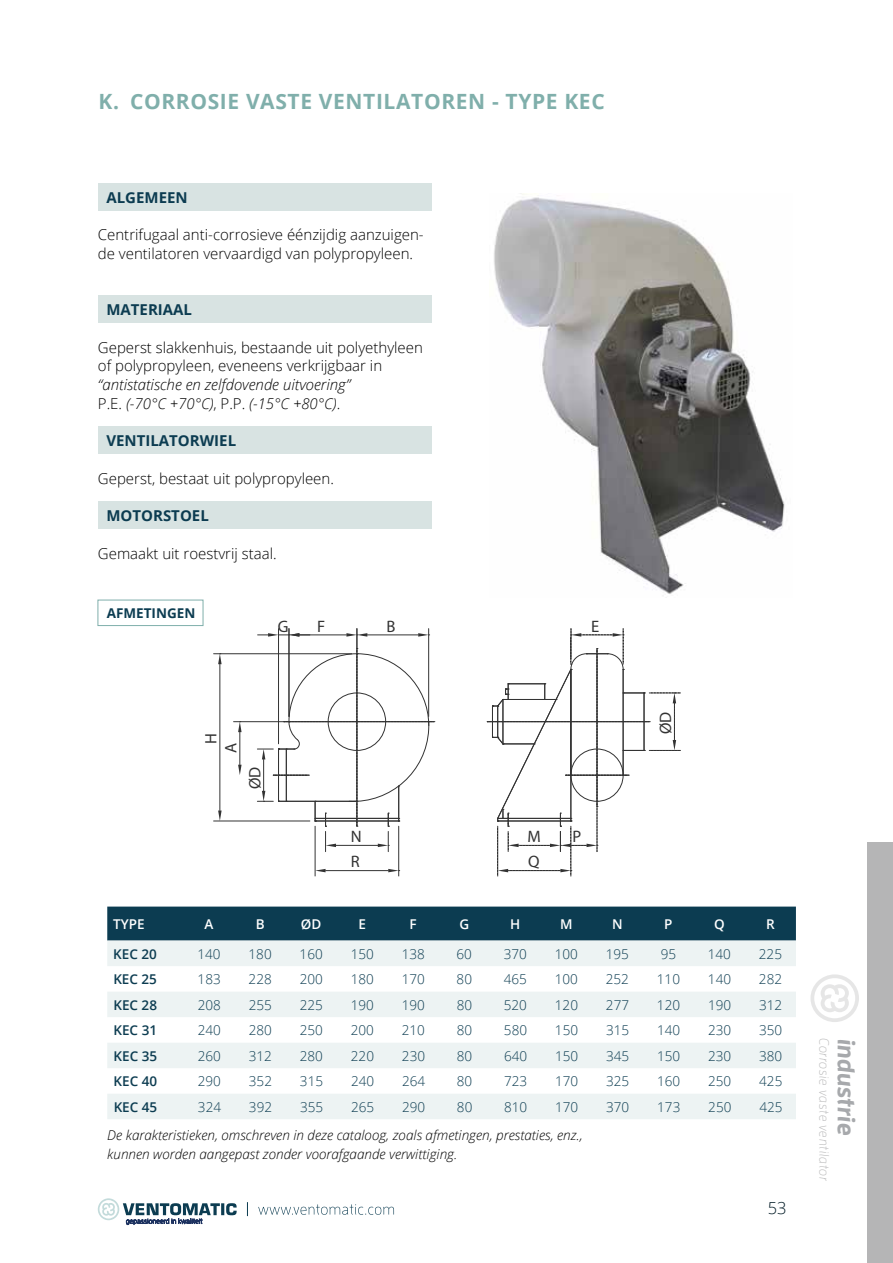
<style>
.page{position:relative;width:893px;height:1263px;background:#fff}
.page>*{position:absolute;margin:0;border:0;box-sizing:border-box;transform-origin:0 0}
.t1{font:italic 700 24px "Enzo OT";color:#a7a9ac}
.t2{font:700 21px "Open Sans";letter-spacing:.03em;color:#80afab}
.t3{font:16.65px/25.2px "Myriad Pro";color:#333}
.t4{font:300 16.5px "Open Sans";color:#001a25}
.t5{font:300 15px/18.8px "Open Sans";color:#000}
.t6{font:italic 300 15px/18.8px "Open Sans";color:#000}
.t7{font:700 15px "Open Sans";color:#0c3c51}
.t8{font:300 13.5px "Open Sans";color:#0c3c51}
.t9{font:italic 300 13.5px/18.8px "Open Sans";color:#000}
.t10{font:600 13.5px "Open Sans";color:#0c3c51}
.t11{font:italic 300 13.5px "Enzo OT";letter-spacing:.04em;color:#b5b5b6}
.t12{font:600 13.5px "Open Sans";color:#fff}
.t13{font:700 13.5px "Open Sans";color:#0c3c51}
.s1{font-style:normal}
</style>
<div class="page">
<div style="left:867px;top:842px;width:26px;height:421px;background:#b5b5b6"></div>
<svg style="left:258px;top:1204px;width:136px;height:11px"></svg>
<svg style="left:247px;top:1202px;width:1px;height:14px"></svg>
<svg style="left:98px;top:1198px;width:139px;height:27px"></svg>
<svg style="left:810px;top:974px;width:49px;height:48px"></svg>
<div style="left:98px;top:183px;width:334px;height:27px;background:#d8e3e2"></div>
<div style="left:98px;top:295px;width:334px;height:28px;background:#d8e3e2"></div>
<div style="left:98px;top:426px;width:334px;height:28px;background:#d8e3e2"></div>
<div style="left:98px;top:501px;width:334px;height:28px;background:#d8e3e2"></div>
<img style="left:494px;top:194px;width:291px;height:400px">
<div style="left:98px;top:600px;width:105px;height:26px;border:1px solid #80afab"></div>
<hr style="left:234px;top:721px;width:50px;height:1px;background:#333">
<hr style="left:240px;top:732px;width:1px;height:33px;background:#333">
<svg style="left:238px;top:765px;width:4px;height:10px"></svg>
<hr style="left:214px;top:821px;width:96px;height:1px;background:#333">
<hr style="left:214px;top:653px;width:138px;height:1px;background:#333">
<hr style="left:220px;top:664px;width:1px;height:146px;background:#333">
<svg style="left:218px;top:810px;width:4px;height:11px"></svg>
<hr style="left:315px;top:826px;width:1px;height:50px;background:#333">
<hr style="left:398px;top:826px;width:1px;height:50px;background:#333">
<hr style="left:326px;top:870px;width:62px;height:1px;background:#333">
<svg style="left:315px;top:869px;width:11px;height:3px"></svg>
<svg style="left:238px;top:721px;width:4px;height:11px"></svg>
<svg style="left:218px;top:653px;width:4px;height:11px"></svg>
<svg style="left:388px;top:869px;width:12px;height:3px"></svg>
<svg style="left:257px;top:629px;width:178px;height:223px"></svg>
<svg style="left:487px;top:629px;width:194px;height:247px"></svg>
<div style="left:107px;top:906px;width:689px;height:34px;background:#0c3c51"></div>
<svg style="left:107px;top:940px;width:689px;height:179px;fill:#edf3f3"></svg>
<h2 class="t2" style="left:99px;top:86px;width:508px">K. CORROSIE VASTE VENTILATOREN - TYPE KEC</h2>
<p class="t7" style="left:106px;top:187px;width:83px">ALGEMEEN</p>
<p class="t5" style="left:98px;top:225px;width:327px">Centrifugaal anti-corrosieve éénzijdig aanzuigen&shy;de ventilatoren vervaardigd van polypropyleen.</p>
<p class="t7" style="left:106px;top:299px;width:87px">MATERIAAL</p>
<p class="t5" style="left:98px;top:337px;width:326px">Geperst slakkenhuis, bestaande uit polyethyleen of polypropyleen, eveneens verkrijgbaar in</p>
<p class="t6" style="left:98px;top:375px;width:254px">“antistatische en zelfdovende uitvoering”<br><span class="s1">P.E.</span> (-70°C +70°C)<span class="s1">, P.P.</span> (-15°C +80°C)<span class="s1">.</span></p>
<p class="t7" style="left:106px;top:430px;width:131px">VENTILATORWIEL</p>
<p class="t5" style="left:98px;top:469px;width:238px">Geperst, bestaat uit polypropyleen.</p>
<p class="t7" style="left:106px;top:505px;width:104px">MOTORSTOEL</p>
<p class="t5" style="left:98px;top:544px;width:180px">Gemaakt uit roestvrij staal.</p>
<p class="t13" style="left:107px;top:603px;width:90px">AFMETINGEN</p>
<p class="t3" style="left:278px;top:613px;width:12px">G</p>
<p class="t3" style="left:317px;top:613px;width:10px">F</p>
<p class="t3" style="left:387px;top:613px;width:11px">B</p>
<p class="t3" style="left:198px;top:743px;width:12px;rotate:-90deg">H</p>
<p class="t3" style="left:218px;top:753px;width:12px;rotate:-90deg">A</p>
<p class="t3" style="left:242px;top:789px;width:24px;rotate:-90deg">ØD</p>
<p class="t3" style="left:351px;top:824px;width:12px">N<br>R</p>
<p class="t3" style="left:591px;top:613px;width:10px">E</p>
<p class="t3" style="left:528px;top:824px;width:15px;line-height:24.6px">M<br>Q</p>
<p class="t3" style="left:573px;top:824px;width:10px">P</p>
<p class="t3" style="left:653px;top:734px;width:24px;rotate:-90deg">ØD</p>
<p class="t12" style="left:113px;top:914px;width:33px">TYPE</p>
<p class="t12" style="left:205px;top:914px;width:10px">A</p>
<p class="t12" style="left:256px;top:914px;width:10px">B</p>
<p class="t12" style="left:301px;top:914px;width:22px">ØD</p>
<p class="t12" style="left:358px;top:914px;width:9px">E</p>
<p class="t12" style="left:410px;top:914px;width:9px">F</p>
<p class="t12" style="left:459px;top:914px;width:11px">G</p>
<p class="t12" style="left:510px;top:914px;width:12px">H</p>
<p class="t12" style="left:560px;top:914px;width:14px">M</p>
<p class="t12" style="left:612px;top:914px;width:12px">N</p>
<p class="t12" style="left:664px;top:914px;width:10px">P</p>
<p class="t12" style="left:714px;top:914px;width:12px">Q</p>
<p class="t12" style="left:766px;top:914px;width:10px">R</p>
<p class="t10" style="left:113px;top:944px;width:45px">KEC 20</p>
<p class="t8" style="left:198px;top:944px;width:25px">140</p>
<p class="t8" style="left:249px;top:944px;width:25px">180</p>
<p class="t8" style="left:300px;top:944px;width:25px">160</p>
<p class="t8" style="left:351px;top:944px;width:25px">150</p>
<p class="t8" style="left:402px;top:944px;width:25px">138</p>
<p class="t8" style="left:457px;top:944px;width:17px">60</p>
<p class="t8" style="left:504px;top:944px;width:25px">370</p>
<p class="t8" style="left:555px;top:944px;width:25px">100</p>
<p class="t8" style="left:606px;top:944px;width:25px">195</p>
<p class="t8" style="left:661px;top:944px;width:17px">95</p>
<p class="t8" style="left:708px;top:944px;width:25px">140</p>
<p class="t8" style="left:759px;top:944px;width:25px">225</p>
<p class="t10" style="left:113px;top:970px;width:45px">KEC 25</p>
<p class="t8" style="left:198px;top:970px;width:25px">183</p>
<p class="t8" style="left:249px;top:970px;width:25px">228</p>
<p class="t8" style="left:300px;top:970px;width:25px">200</p>
<p class="t8" style="left:351px;top:970px;width:25px">180</p>
<p class="t8" style="left:402px;top:970px;width:25px">170</p>
<p class="t8" style="left:457px;top:970px;width:17px">80</p>
<p class="t8" style="left:504px;top:970px;width:25px">465</p>
<p class="t8" style="left:555px;top:970px;width:25px">100</p>
<p class="t8" style="left:606px;top:970px;width:25px">252</p>
<p class="t8" style="left:657px;top:970px;width:25px">110</p>
<p class="t8" style="left:708px;top:970px;width:25px">140</p>
<p class="t8" style="left:759px;top:970px;width:25px">282</p>
<p class="t10" style="left:113px;top:995px;width:45px">KEC 28</p>
<p class="t8" style="left:198px;top:995px;width:25px">208</p>
<p class="t8" style="left:249px;top:995px;width:25px">255</p>
<p class="t8" style="left:300px;top:995px;width:25px">225</p>
<p class="t8" style="left:351px;top:995px;width:25px">190</p>
<p class="t8" style="left:402px;top:995px;width:25px">190</p>
<p class="t8" style="left:457px;top:995px;width:17px">80</p>
<p class="t8" style="left:504px;top:995px;width:25px">520</p>
<p class="t8" style="left:555px;top:995px;width:25px">120</p>
<p class="t8" style="left:606px;top:995px;width:25px">277</p>
<p class="t8" style="left:657px;top:995px;width:25px">120</p>
<p class="t8" style="left:708px;top:995px;width:25px">190</p>
<p class="t8" style="left:759px;top:995px;width:25px">312</p>
<p class="t10" style="left:113px;top:1021px;width:45px">KEC 31</p>
<p class="t8" style="left:198px;top:1021px;width:25px">240</p>
<p class="t8" style="left:249px;top:1021px;width:25px">280</p>
<p class="t8" style="left:300px;top:1021px;width:25px">250</p>
<p class="t8" style="left:351px;top:1021px;width:25px">200</p>
<p class="t8" style="left:402px;top:1021px;width:25px">210</p>
<p class="t8" style="left:457px;top:1021px;width:17px">80</p>
<p class="t8" style="left:504px;top:1021px;width:25px">580</p>
<p class="t8" style="left:555px;top:1021px;width:25px">150</p>
<p class="t8" style="left:606px;top:1021px;width:25px">315</p>
<p class="t8" style="left:657px;top:1021px;width:25px">140</p>
<p class="t8" style="left:708px;top:1021px;width:25px">230</p>
<p class="t8" style="left:759px;top:1021px;width:25px">350</p>
<p class="t10" style="left:114px;top:1046px;width:45px">KEC 35</p>
<p class="t8" style="left:198px;top:1046px;width:25px">260</p>
<p class="t8" style="left:249px;top:1046px;width:25px">312</p>
<p class="t8" style="left:300px;top:1046px;width:25px">280</p>
<p class="t8" style="left:351px;top:1046px;width:25px">220</p>
<p class="t8" style="left:402px;top:1046px;width:25px">230</p>
<p class="t8" style="left:457px;top:1046px;width:17px">80</p>
<p class="t8" style="left:504px;top:1046px;width:25px">640</p>
<p class="t8" style="left:555px;top:1046px;width:25px">150</p>
<p class="t8" style="left:606px;top:1046px;width:25px">345</p>
<p class="t8" style="left:657px;top:1046px;width:25px">150</p>
<p class="t8" style="left:708px;top:1046px;width:25px">230</p>
<p class="t8" style="left:759px;top:1046px;width:25px">380</p>
<p class="t10" style="left:114px;top:1072px;width:45px">KEC 40</p>
<p class="t8" style="left:198px;top:1072px;width:25px">290</p>
<p class="t8" style="left:249px;top:1072px;width:25px">352</p>
<p class="t8" style="left:300px;top:1072px;width:25px">315</p>
<p class="t8" style="left:351px;top:1072px;width:25px">240</p>
<p class="t8" style="left:402px;top:1072px;width:25px">264</p>
<p class="t8" style="left:457px;top:1072px;width:17px">80</p>
<p class="t8" style="left:504px;top:1072px;width:25px">723</p>
<p class="t8" style="left:555px;top:1072px;width:25px">170</p>
<p class="t8" style="left:606px;top:1072px;width:25px">325</p>
<p class="t8" style="left:657px;top:1072px;width:25px">160</p>
<p class="t8" style="left:708px;top:1072px;width:25px">250</p>
<p class="t8" style="left:759px;top:1072px;width:25px">425</p>
<p class="t10" style="left:114px;top:1097px;width:45px">KEC 45</p>
<p class="t8" style="left:198px;top:1097px;width:25px">324</p>
<p class="t8" style="left:249px;top:1097px;width:25px">392</p>
<p class="t8" style="left:300px;top:1097px;width:25px">355</p>
<p class="t8" style="left:351px;top:1097px;width:25px">265</p>
<p class="t8" style="left:402px;top:1097px;width:25px">290</p>
<p class="t8" style="left:457px;top:1097px;width:17px">80</p>
<p class="t8" style="left:504px;top:1097px;width:25px">810</p>
<p class="t8" style="left:555px;top:1097px;width:25px">170</p>
<p class="t8" style="left:606px;top:1097px;width:25px">370</p>
<p class="t8" style="left:657px;top:1097px;width:25px">173</p>
<p class="t8" style="left:708px;top:1097px;width:25px">250</p>
<p class="t8" style="left:759px;top:1097px;width:25px">425</p>
<p class="t9" style="left:107px;top:1125px;width:477px">De karakteristieken, omschreven in deze cataloog, zoals afmetingen, prestaties, enz., kunnen worden aangepast zonder voorafgaande verwittiging.</p>
<p class="t4" style="left:768px;top:1197px;width:20px">53</p>
<p class="t11" style="left:832px;top:1038px;width:145px;rotate:90deg">Corrosie vaste ventilator</p>
<h1 class="t1" style="left:860px;top:1038px;width:99px;rotate:90deg">industrie</h1>
</div>
